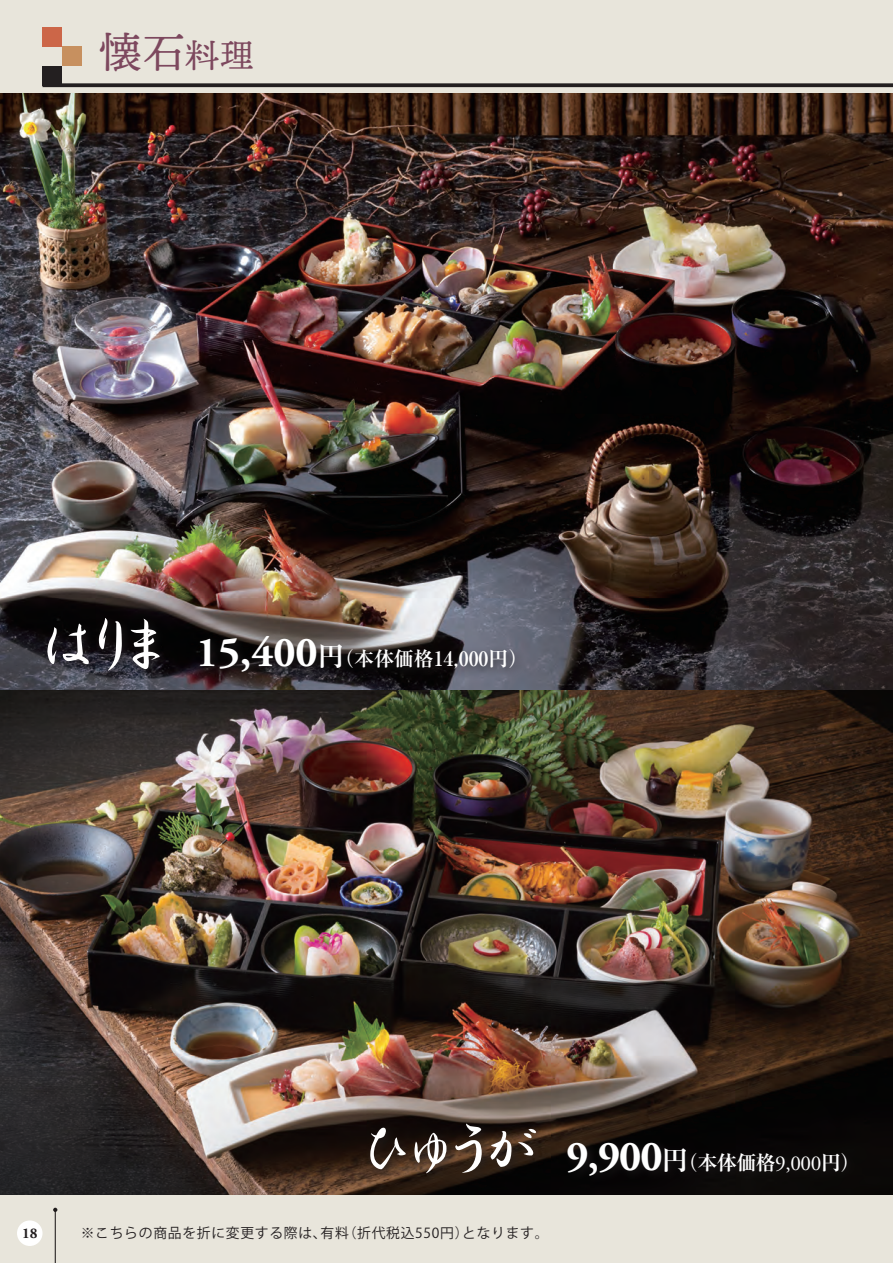
<style>
.page{position:relative;width:893px;height:1263px;background:#e8e5db}
.page>*{position:absolute;margin:0;border:0;box-sizing:border-box;transform-origin:0 0}
.t1{font:42.45px "Ten Mincho";color:#7d485e}
.t2{font:700 19.95px "Ryumin Pro";color:#fff}
.t3{font:700 14.85px "Adobe Garamond Pro";color:#231f20}
.t4{font:13.8px "Koz Go Pro";letter-spacing:.05em;color:#231f20}
.s1{font-size:34.05px}
.s2{font-family:"HGP Gyoshotai";font-weight:400;font-size:60.6px}
.s3{font-family:"Adobe Garamond Pro";font-size:42.45px}
.s4{font-size:26.55px}
.s5{font-family:"Adobe Garamond Pro";font-weight:400;font-size:21.3px}
</style>
<div class="page">
<hr style="left:55px;top:1210px;width:1px;height:53px;background:#231f20">
<svg style="left:53px;top:1208px;width:4px;height:4px"></svg>
<img style="left:0;top:94px;width:893px;height:1101px">
<div style="left:365px;top:1119px;width:493px;height:67px;background:#231f20;opacity:.75"></div>
<div style="left:42px;top:614px;width:484px;height:68px;background:#231f20;opacity:.75"></div>
<div style="left:17px;top:1220px;width:26px;height:26px;background:#fff;border-radius:50%"></div>
<div style="left:43px;top:66px;width:19px;height:19px;background:#231f20"></div>
<div style="left:62px;top:46px;width:19px;height:20px;background:#c7905f"></div>
<div style="left:43px;top:27px;width:19px;height:19px;background:#cc6648"></div>
<svg style="left:43px;top:83px;width:850px;height:4px;background:#332f2f"></svg>
<h1 class="t1" style="left:99px;top:29px;width:156px">懐石<span class="s1">料理</span></h1>
<p class="t2" style="left:43px;top:643px;width:487px"><span class="s2">はりま</span> <span class="s3">15,400</span><span class="s4">円</span>（本体価格14,000円）</p>
<p class="t2" style="left:365px;top:1146px;width:497px"><span class="s2">ひゅうが</span> <span class="s3">9,900</span><span class="s4">円</span>（本体価格<span class="s5">9,000</span>円）</p>
<p class="t3" style="left:22px;top:1225px;width:17px">18</p>
<p class="t4" style="left:81px;top:1224px;width:469px">※こちらの商品を折に変更する際は、有料（折代税込550円）となります。</p>
</div>
